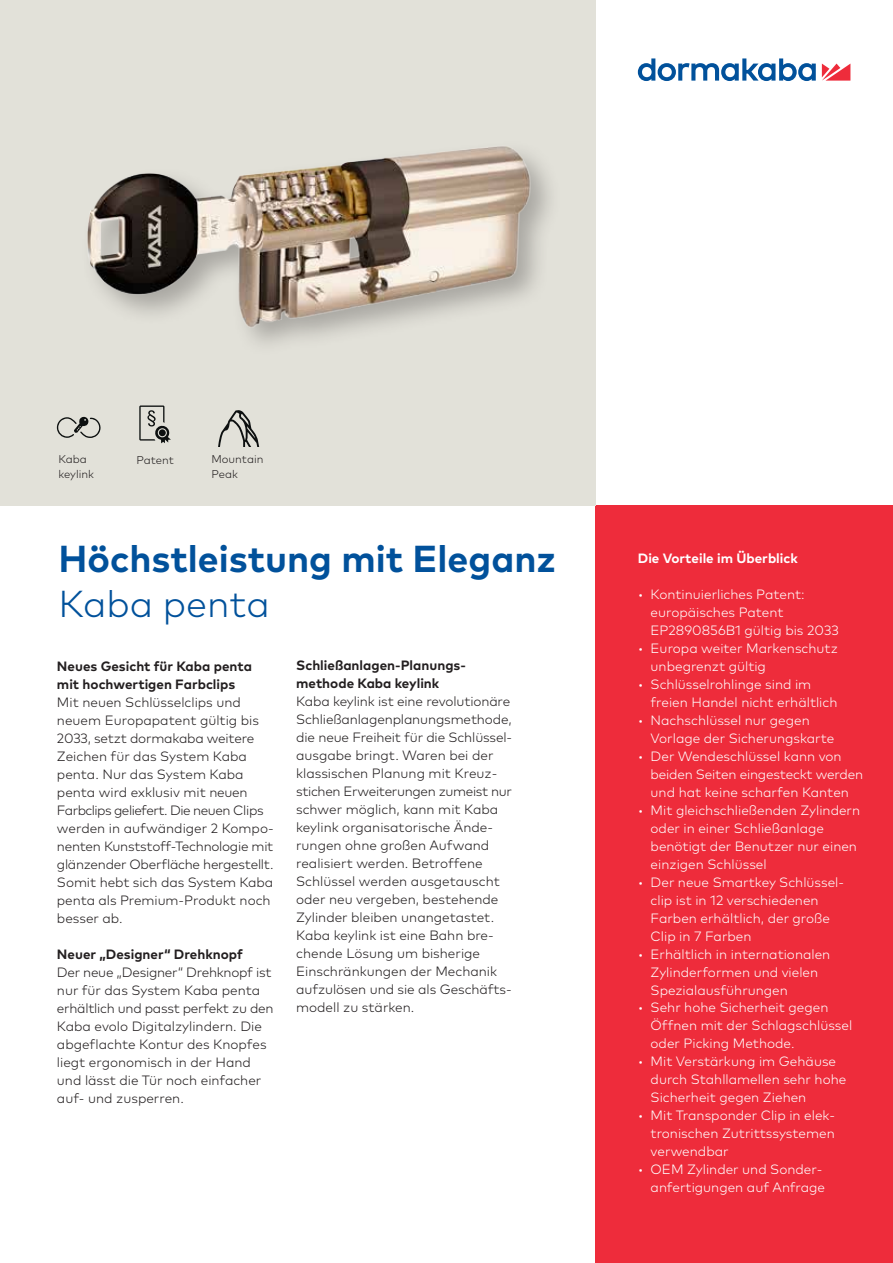
<style>
.page{position:relative;width:893px;height:1263px;background:#fff}
.page>*{position:absolute;margin:0;border:0;box-sizing:border-box;transform-origin:0 0}
.t1{font:700 37.5px "Mark Pro";color:#01519b}
.t2{font:300 37.5px "Mark Pro";color:#01519b}
.t3{font:300 13.5px/18px "Mark Pro";color:#231f20}
.t4{font:300 13.5px/18px "Mark Pro";color:#fff}
.t5{font:700 13.5px/18px "Mark Pro";color:#231f20}
.t6{font:700 13.5px "Mark Pro";color:#fff}
.t7{font:300 11.25px/14.2px "Mark Pro";color:#231f20}
</style>
<div class="page">
<svg style="left:822px;top:64px;width:28px;height:17px"></svg>
<svg style="left:638px;top:58px;width:178px;height:23px"></svg>
<div style="left:595px;top:505px;width:298px;height:758px;background:#ee2c3b"></div>
<div style="left:0;top:0;width:595px;height:505px;background:#e2e1d9"></div>
<div style="left:80px;top:140px;width:483px;height:218px;background:#231f20;opacity:.3"></div>
<img style="left:80px;top:140px;width:457px;height:218px">
<svg style="left:218px;top:410px;width:41px;height:36px"></svg>
<svg style="left:139px;top:405px;width:32px;height:38px"></svg>
<svg style="left:57px;top:416px;width:44px;height:22px"></svg>
<p class="t7" style="left:58px;top:451px;width:37px">Kaba keylink</p>
<p class="t7" style="left:136px;top:451px;width:39px">Patent</p>
<p class="t7" style="left:211px;top:451px;width:53px">Mountain<br>Peak</p>
<h1 class="t1" style="left:58px;top:530px;width:499px">Höchstleistung mit Eleganz</h1>
<h1 class="t2" style="left:58px;top:575px;width:213px">Kaba penta</h1>
<p class="t5" style="left:57px;top:656px;width:197px">Neues Gesicht für Kaba penta mit hochwertigen Farbclips</p>
<p class="t3" style="left:57px;top:692px;width:218px">Mit neuen Schlüsselclips und neuem Europapatent gültig bis<br>2033, setzt dormakaba weitere<br>Zeichen für das System Kaba penta. Nur das System Kaba penta wird exklusiv mit neuen<br>Farbclips geliefert. Die neuen Clips werden in aufwändiger 2 Kompo&shy;nenten Kunststoff-Technologie mit glänzender Oberfläche hergestellt.<br>Somit hebt sich das System Kaba penta als Premium-Produkt noch besser ab.</p>
<p class="t5" style="left:57px;top:943px;width:187px">Neuer „Designer“ Drehknopf</p>
<p class="t3" style="left:57px;top:962px;width:218px">Der neue „Designer“ Drehknopf ist nur für das System Kaba penta erhältlich und passt perfekt zu den<br>Kaba evolo Digitalzylindern. Die abgeflachte Kontur des Knopfes liegt ergonomisch in der Hand und lässt die Tür noch einfacher auf- und zusperren.</p>
<p class="t5" style="left:296px;top:655px;width:170px">Schließanlagen-Planungs&shy;methode Kaba keylink</p>
<p class="t3" style="left:296px;top:692px;width:217px">Kaba keylink ist eine revolutionäre<br>Schließanlagenplanungsmethode, die neue Freiheit für die Schlüssel&shy;ausgabe bringt. Waren bei der klassischen Planung mit Kreuz&shy;stichen Erweiterungen zumeist nur schwer möglich, kann mit Kaba keylink organisatorische Ände&shy;rungen ohne großen Aufwand realisiert werden. Betroffene<br>Schlüssel werden ausgetauscht oder neu vergeben, bestehende<br>Zylinder bleiben unangetastet.<br>Kaba keylink ist eine Bahn bre&shy;chende Lösung um bisherige<br>Einschränkungen der Mechanik aufzulösen und sie als Geschäfts-- modell zu stärken.</p>
<p class="t6" style="left:638px;top:547px;width:161px">Die Vorteile im Überblick</p>
<p class="t4" style="left:651px;top:584px;width:190px;text-indent:-13px">• Kontinuierliches Patent: europäisches Patent<br>EP2890856B1 gültig bis 2033</p>
<p class="t4" style="left:651px;top:638px;width:189px;text-indent:-13px">• Europa weiter Markenschutz unbegrenzt gültig</p>
<p class="t4" style="left:651px;top:674px;width:188px;text-indent:-13px">• Schlüsselrohlinge sind im freien Handel nicht erhältlich</p>
<p class="t4" style="left:651px;top:710px;width:185px;text-indent:-13px">• Nachschlüssel nur gegen<br>Vorlage der Sicherungskarte</p>
<p class="t4" style="left:651px;top:746px;width:214px;text-indent:-13px">• Der Wendeschlüssel kann von beiden Seiten eingesteckt werden und hat keine scharfen Kanten</p>
<p class="t4" style="left:651px;top:800px;width:211px;text-indent:-13px">• Mit gleichschließenden Zylindern oder in einer Schließanlage benötigt der Benutzer nur einen einzigen Schlüssel</p>
<p class="t4" style="left:651px;top:872px;width:195px;text-indent:-13px">• Der neue Smartkey Schlüssel&shy;clip ist in 12 verschiedenen<br>Farben erhältlich, der große<br>Clip in 7 Farben</p>
<p class="t4" style="left:651px;top:944px;width:181px;text-indent:-13px">• Erhältlich in internationalen<br>Zylinderformen und vielen<br>Spezialausführungen</p>
<p class="t4" style="left:651px;top:998px;width:203px;text-indent:-13px">• Sehr hohe Sicherheit gegen<br>Öffnen mit der Schlagschlüssel oder Picking Methode.</p>
<p class="t4" style="left:651px;top:1052px;width:197px;text-indent:-13px">• Mit Verstärkung im Gehäuse durch Stahllamellen sehr hohe<br>Sicherheit gegen Ziehen</p>
<p class="t4" style="left:651px;top:1106px;width:186px;text-indent:-13px">• Mit Transponder Clip in elek&shy;tronischen Zutrittssystemen verwendbar</p>
<p class="t4" style="left:638px;top:1160px;width:189px;text-align:right">• OEM Zylinder und Sonder&shy;anfertigungen auf Anfrage</p>
</div>
